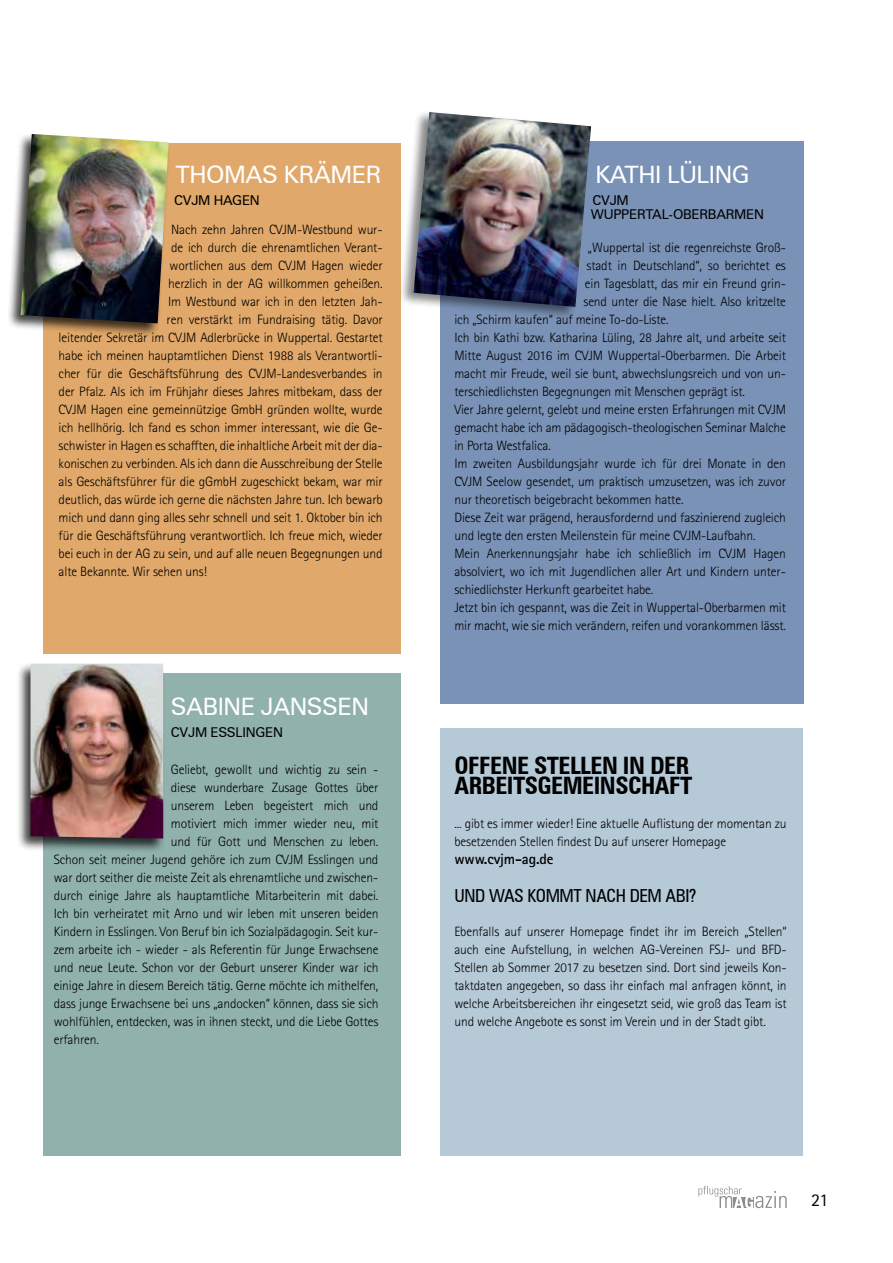
<style>
.page{position:relative;width:893px;height:1263px;background:#fff}
.page>*{position:absolute;margin:0;border:0;box-sizing:border-box;transform-origin:0 0}
.t1{font:700 condensed 24px/19.5px "Zurich BT";letter-spacing:-.02em;color:#000}
.t2{font:24px "Zurich BT";letter-spacing:-.02em;color:#fff}
.t3{font:condensed 18px "Zurich BT";letter-spacing:-.02em;color:#000}
.t4{font:18px "Rotis Sans Serif Std";color:#000}
.t5{font:700 15px "Rotis Sans Serif Std";letter-spacing:-.01em;color:#000}
.t6{font:300 13.5px/18px "Rotis Sans Serif Std";letter-spacing:-.01em;color:#000}
.t7{font:13.5px/13.5px "Zurich BT";letter-spacing:-.02em;color:#000}
</style>
<div class="page">
<svg style="left:698px;top:1186px;width:89px;height:22px"></svg>
<div style="left:440px;top:728px;width:363px;height:427px;background:#b6c9d7"></div>
<div style="left:43px;top:143px;width:357px;height:511px;background:#e0a86a"></div>
<div style="left:43px;top:673px;width:357px;height:482px;background:#91b1ad"></div>
<div style="left:440px;top:141px;width:364px;height:562px;background:#7a92b6"></div>
<div style="left:7px;top:132px;width:164px;height:205px;background:#000;opacity:.75"></div>
<img style="left:21px;top:134px;width:148px;height:189px">
<div style="left:399px;top:110px;width:193px;height:210px;background:#000;opacity:.48"></div>
<img style="left:414px;top:112px;width:177px;height:195px">
<div style="left:17px;top:662px;width:149px;height:191px;background:#000;opacity:.75"></div>
<img style="left:30px;top:664px;width:133px;height:174px">
<h1 class="t2" style="left:176px;top:160px;width:207px">THOMAS KRÄMER</h1>
<p class="t7" style="left:174px;top:193px;width:87px">CVJM HAGEN</p>
<p class="t6" style="left:171px;top:221px;width:213px">Nach zehn Jahren CVJM-Westbund wur-</p>
<p class="t6" style="left:171px;top:239px;width:213px">de ich durch die ehrenamtlichen Verant-</p>
<p class="t6" style="left:170px;top:257px;width:215px">wortlichen aus dem CVJM Hagen wieder</p>
<p class="t6" style="left:168px;top:275px;width:216px">herzlich in der AG willkommen geheißen.</p>
<p class="t6" style="left:168px;top:293px;width:216px">Im Westbund war ich in den letzten Jah-</p>
<p class="t6" style="left:167px;top:311px;width:218px">ren verstärkt im Fundraising tätig. Davor</p>
<p class="t6" style="left:59px;top:329px;width:326px">leitender Sekretär im CVJM Adlerbrücke in Wuppertal. Gestartet</p>
<p class="t6" style="left:59px;top:347px;width:326px">habe ich meinen hauptamtlichen Dienst 1988 als Verantwortli-</p>
<p class="t6" style="left:59px;top:365px;width:326px">cher für die Geschäftsführung des CVJM-Landesverbandes in</p>
<p class="t6" style="left:59px;top:383px;width:325px">der Pfalz. Als ich im Frühjahr dieses Jahres mitbekam, dass der</p>
<p class="t6" style="left:59px;top:401px;width:326px">CVJM Hagen eine gemeinnützige GmbH gründen wollte, wurde</p>
<p class="t6" style="left:59px;top:419px;width:325px">ich hellhörig. Ich fand es schon immer interessant, wie die Ge-</p>
<p class="t6" style="left:59px;top:437px;width:326px">schwister in Hagen es schafften, die inhaltliche Arbeit mit der dia-</p>
<p class="t6" style="left:59px;top:455px;width:326px">konischen zu verbinden. Als ich dann die Ausschreibung der Stelle</p>
<p class="t6" style="left:59px;top:473px;width:326px">als Geschäftsführer für die gGmbH zugeschickt bekam, war mir</p>
<p class="t6" style="left:59px;top:491px;width:326px">deutlich, das würde ich gerne die nächsten Jahre tun. Ich bewarb</p>
<p class="t6" style="left:59px;top:509px;width:326px">mich und dann ging alles sehr schnell und seit 1. Oktober bin ich</p>
<p class="t6" style="left:59px;top:527px;width:326px">für die Geschäftsführung verantwortlich. Ich freue mich, wieder</p>
<p class="t6" style="left:59px;top:545px;width:325px">bei euch in der AG zu sein, und auf alle neuen Begegnungen und</p>
<p class="t6" style="left:59px;top:563px;width:150px">alte Bekannte. Wir sehen uns!</p>
<h1 class="t2" style="left:171px;top:692px;width:200px">SABINE JANSSEN</h1>
<p class="t7" style="left:171px;top:725px;width:114px">CVJM ESSLINGEN</p>
<p class="t6" style="left:171px;top:761px;width:209px">Geliebt, gewollt und wichtig zu sein -</p>
<p class="t6" style="left:171px;top:779px;width:209px">diese wunderbare Zusage Gottes über</p>
<p class="t6" style="left:171px;top:797px;width:209px">unserem Leben begeistert mich und</p>
<p class="t6" style="left:171px;top:815px;width:209px">motiviert mich immer wieder neu, mit</p>
<p class="t6" style="left:171px;top:833px;width:209px">und für Gott und Menschen zu leben.</p>
<p class="t6" style="left:54px;top:851px;width:326px">Schon seit meiner Jugend gehöre ich zum CVJM Esslingen und</p>
<p class="t6" style="left:54px;top:869px;width:326px">war dort seither die meiste Zeit als ehrenamtliche und zwischen-</p>
<p class="t6" style="left:54px;top:887px;width:326px">durch einige Jahre als hauptamtliche Mitarbeiterin mit dabei.</p>
<p class="t6" style="left:54px;top:905px;width:326px">Ich bin verheiratet mit Arno und wir leben mit unseren beiden</p>
<p class="t6" style="left:54px;top:923px;width:326px">Kindern in Esslingen. Von Beruf bin ich Sozialpädagogin. Seit kur-</p>
<p class="t6" style="left:54px;top:941px;width:326px">zem arbeite ich - wieder - als Referentin für Junge Erwachsene</p>
<p class="t6" style="left:54px;top:959px;width:326px">und neue Leute. Schon vor der Geburt unserer Kinder war ich</p>
<p class="t6" style="left:54px;top:977px;width:326px">einige Jahre in diesem Bereich tätig. Gerne möchte ich mithelfen,</p>
<p class="t6" style="left:54px;top:995px;width:326px">dass junge Erwachsene bei uns „andocken“ können, dass sie sich</p>
<p class="t6" style="left:54px;top:1013px;width:326px">wohlfühlen, entdecken, was in ihnen steckt, und die Liebe Gottes</p>
<p class="t6" style="left:54px;top:1031px;width:47px">erfahren.</p>
<h1 class="t2" style="left:595px;top:160px;width:156px">KATHI LÜLING</h1>
<p class="t7" style="left:591px;top:193px;width:175px">CVJM<br>WUPPERTAL-OBERBARMEN</p>
<p class="t6" style="left:588px;top:239px;width:200px">„Wuppertal ist die regenreichste Groß-</p>
<p class="t6" style="left:586px;top:257px;width:201px">stadt in Deutschland“, so berichtet es</p>
<p class="t6" style="left:585px;top:275px;width:203px">ein Tagesblatt, das mir ein Freund grin-</p>
<p class="t6" style="left:583px;top:293px;width:204px">send unter die Nase hielt. Also kritzelte</p>
<p class="t6" style="left:454px;top:311px;width:216px">ich „Schirm kaufen“ auf meine To-do-Liste.</p>
<p class="t6" style="left:454px;top:329px;width:333px">Ich bin Kathi bzw. Katharina Lüling, 28 Jahre alt, und arbeite seit</p>
<p class="t6" style="left:454px;top:347px;width:333px">Mitte August 2016 im CVJM Wuppertal-Oberbarmen. Die Arbeit</p>
<p class="t6" style="left:454px;top:365px;width:333px">macht mir Freude, weil sie bunt, abwechslungsreich und von un-</p>
<p class="t6" style="left:454px;top:383px;width:292px">terschiedlichsten Begegnungen mit Menschen geprägt ist.</p>
<p class="t6" style="left:454px;top:401px;width:333px">Vier Jahre gelernt, gelebt und meine ersten Erfahrungen mit CVJM</p>
<p class="t6" style="left:454px;top:419px;width:333px">gemacht habe ich am pädagogisch-theologischen Seminar Malche</p>
<p class="t6" style="left:454px;top:437px;width:98px">in Porta Westfalica.</p>
<p class="t6" style="left:454px;top:455px;width:333px">Im zweiten Ausbildungsjahr wurde ich für drei Monate in den</p>
<p class="t6" style="left:454px;top:473px;width:333px">CVJM Seelow gesendet, um praktisch umzusetzen, was ich zuvor</p>
<p class="t6" style="left:454px;top:491px;width:231px">nur theoretisch beigebracht bekommen hatte.</p>
<p class="t6" style="left:454px;top:509px;width:333px">Diese Zeit war prägend, herausfordernd und faszinierend zugleich</p>
<p class="t6" style="left:454px;top:527px;width:303px">und legte den ersten Meilenstein für meine CVJM-Laufbahn.</p>
<p class="t6" style="left:454px;top:545px;width:333px">Mein Anerkennungsjahr habe ich schließlich im CVJM Hagen</p>
<p class="t6" style="left:454px;top:563px;width:333px">absolviert, wo ich mit Jugendlichen aller Art und Kindern unter-</p>
<p class="t6" style="left:454px;top:581px;width:200px">schiedlichster Herkunft gearbeitet habe.</p>
<p class="t6" style="left:454px;top:599px;width:333px">Jetzt bin ich gespannt, was die Zeit in Wuppertal-Oberbarmen mit</p>
<p class="t6" style="left:454px;top:617px;width:333px">mir macht, wie sie mich verändern, reifen und vorankommen lässt.</p>
<h1 class="t1" style="left:454px;top:756px;width:239px">OFFENE STELLEN IN DER<br>ARBEITSGEMEINSCHAFT</h1>
<p class="t6" style="left:454px;top:815px;width:334px">... gibt es immer wieder! Eine aktuelle Auflistung der momentan zu besetzenden Stellen findest Du auf unserer Homepage</p>
<p class="t5" style="left:454px;top:849px;width:101px">www.cvjm-ag.de</p>
<h2 class="t3" style="left:454px;top:884px;width:243px">UND WAS KOMMT NACH DEM ABI?</h2>
<p class="t6" style="left:454px;top:923px;width:334px;text-align:justify">Ebenfalls auf unserer Homepage findet ihr im Bereich „Stellen“ auch eine Aufstellung, in welchen AG-Vereinen FSJ- und BFD-Stellen ab Sommer 2017 zu besetzen sind. Dort sind jeweils Kon&shy;taktdaten angegeben, so dass ihr einfach mal anfragen könnt, in welche Arbeitsbereichen ihr eingesetzt seid, wie groß das Team ist und welche Angebote es sonst im Verein und in der Stadt gibt.</p>
<h2 class="t4" style="left:811px;top:1189px;width:19px">21</h2>
</div>
